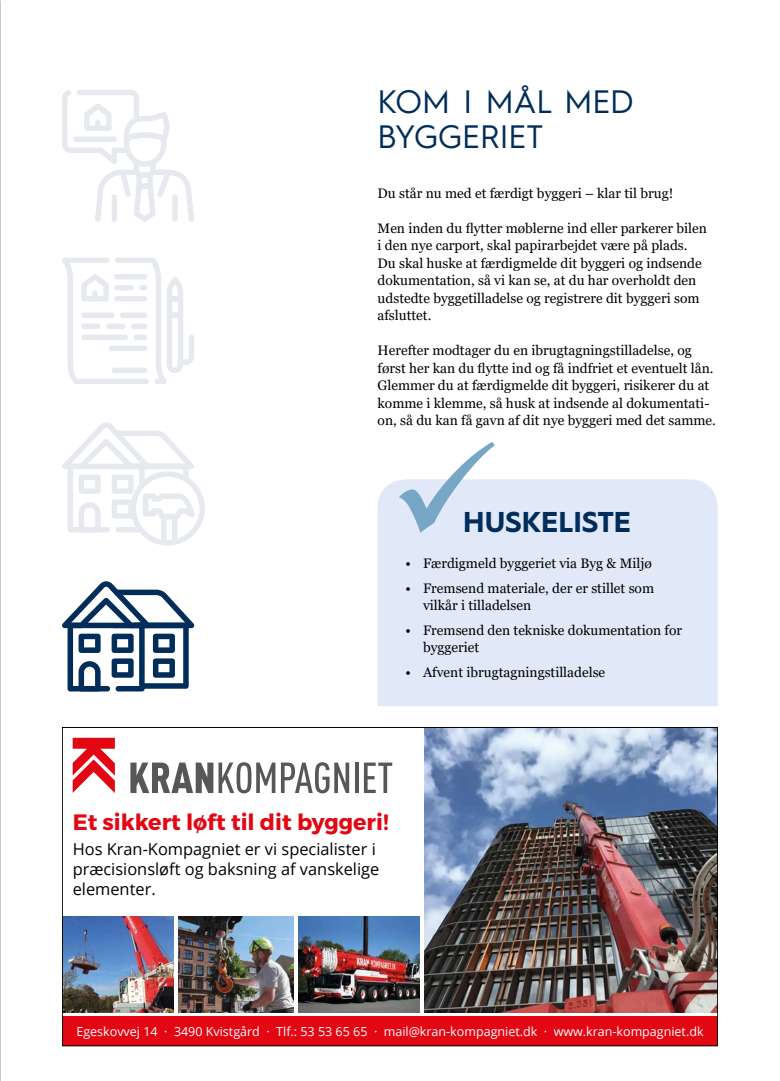
<style>
.page{position:relative;width:780px;height:1081px;background:#fff}
.page>*{position:absolute;margin:0;border:0;box-sizing:border-box;transform-origin:0 0}
.t1{font:32.5px/35px "Hurme Geometric Sans 1";color:#002d59}
.t2{font:700 28.75px "Hurme Geometric Sans 1";color:#002d59}
.t3{font:700 22.25px "Montserrat";color:#e30613}
.t4{font:16.38px/19.6px "Open Sans";color:#000}
.t5{font:13.75px/17.5px "Georgia";color:#000}
.t6{font:12.5px "Open Sans";color:#fff}
</style>
<div class="page">
<div style="left:377px;top:479px;width:341px;height:227px;background:#e1e9f8"></div>
<svg style="left:399px;top:442px;width:95px;height:91px"></svg>
<div style="left:62px;top:1016px;width:656px;height:30px;background:#e30613"></div>
<svg style="left:130px;top:762px;width:145px;height:31px"></svg>
<svg style="left:281px;top:762px;width:68px;height:31px"></svg>
<hr style="left:355px;top:762px;width:3px;height:31px;background:#575756">
<svg style="left:364px;top:762px;width:28px;height:31px"></svg>
<svg style="left:73px;top:738px;width:42px;height:55px"></svg>
<img style="left:424px;top:729px;width:292px;height:283px">
<img style="left:178px;top:917px;width:116px;height:95px">
<img style="left:298px;top:917px;width:121px;height:95px">
<img style="left:64px;top:917px;width:110px;height:95px">
<svg style="left:62px;top:581px;width:132px;height:110px"></svg>
<svg style="left:62px;top:90px;width:132px;height:132px"></svg>
<svg style="left:62px;top:422px;width:143px;height:123px"></svg>
<svg style="left:62px;top:257px;width:132px;height:127px"></svg>
<h1 class="t1" style="left:377px;top:82px;width:258px">KOM I MÅL MED<br>BYGGERIET</h1>
<p class="t5" style="left:377px;top:185px;width:297px">Du står nu med et færdigt byggeri – klar til brug!</p>
<p class="t5" style="left:377px;top:220px;width:331px">Men inden du flytter møblerne ind eller parkerer bilen i den nye carport, skal papirarbejdet være på plads.<br>Du skal huske at færdigmelde dit byggeri og indsende dokumentation, så vi kan se, at du har overholdt den udstedte byggetilladelse og registrere dit byggeri som afsluttet.</p>
<p class="t5" style="left:377px;top:342px;width:340px">Herefter modtager du en ibrugtagningstilladelse, og først her kan du flytte ind og få indfriet et eventuelt lån.<br>Glemmer du at færdigmelde dit byggeri, risikerer du at komme i klemme, så husk at indsende al dokumentati&shy;on, så du kan få gavn af dit nye byggeri med det samme.</p>
<h2 class="t2" style="left:463px;top:501px;width:169px">HUSKELISTE</h2>
<p class="t5" style="left:405px;top:555px;width:248px">• Færdigmeld byggeriet via Byg &amp; Miljø</p>
<p class="t5" style="left:423px;top:579px;width:232px;text-indent:-18px">• Fremsend materiale, der er stillet som vilkår i tilladelsen</p>
<p class="t5" style="left:423px;top:621px;width:260px;text-indent:-18px">• Fremsend den tekniske dokumentation for byggeriet</p>
<p class="t5" style="left:405px;top:663px;width:201px">• Afvent ibrugtagningstilladelse</p>
<h3 class="t3" style="left:73px;top:808px;width:317px">Et sikkert løft til dit byggeri!</h3>
<p class="t4" style="left:73px;top:839px;width:308px">Hos Kran-Kompagniet er vi specialister i præcisionsløft og baksning af vanskelige elementer.</p>
<p class="t6" style="left:76px;top:1023px;width:628px">Egeskovvej 14 · 3490 Kvistgård · Tlf.: 53 53 65 65 · mail@kran-kompagniet.dk · www.kran-kompagniet.dk</p>
</div>
